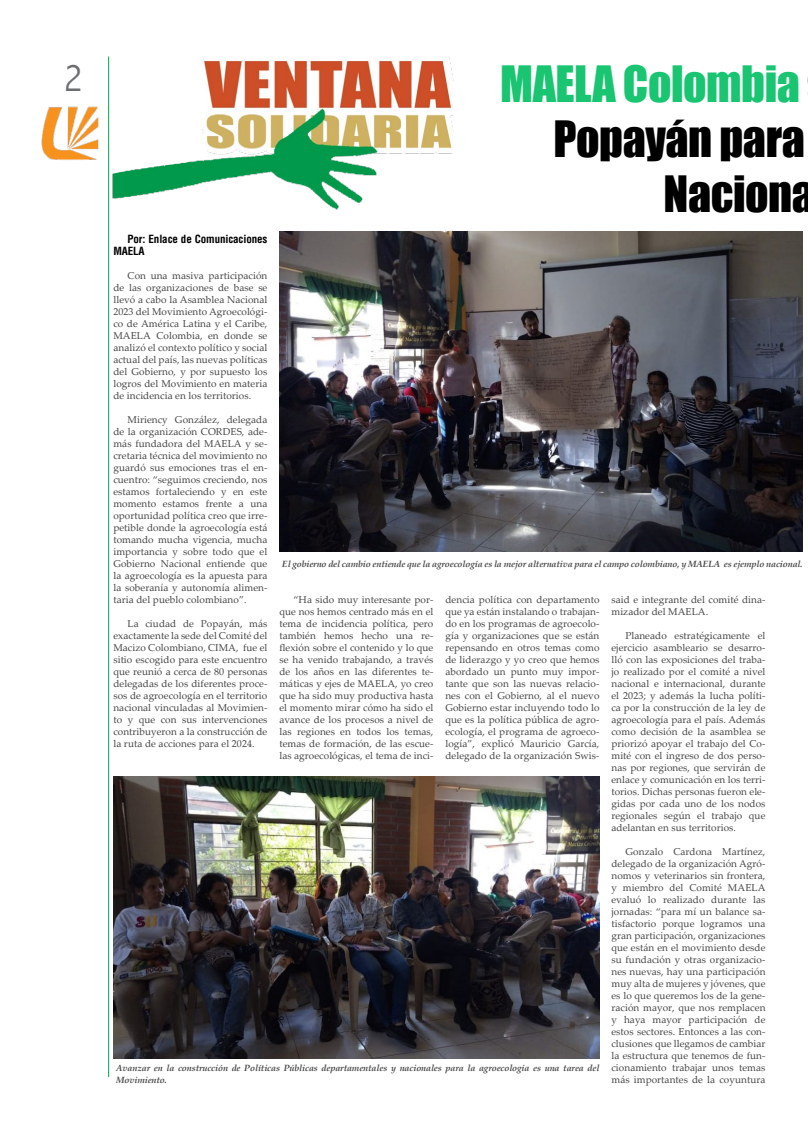
<style>
.page{position:relative;width:808px;height:1134px;background:#fff}
.page>*{position:absolute;margin:0;border:0;box-sizing:border-box;transform-origin:0 0}
.t1{font:46px/55.2px "Impact";letter-spacing:-.01em;color:#000;text-align:right}
.t2{font:46px "Impact";letter-spacing:-.01em;color:#19c571}
.t3{font:300 condensed 40px "Abadi";color:#6d6e71}
.t4{font:700 condensed 11px/12px "Helvetica LT Std";letter-spacing:-.01em;color:#000}
.t5{font:10px/12px "Palatino Linotype";letter-spacing:.005em;color:#464547;text-align:justify}
.t6{font:italic 700 9px/12px "Book Antiqua";letter-spacing:-.01em;color:#464547}
</style>
<div class="page">
<img style="left:41px;top:106px;width:58px;height:54px">
<hr style="left:108px;top:56px;width:1px;height:1021px;background:#00a651">
<img style="left:112px;top:56px;width:342px;height:154px">
<img style="left:279px;top:231px;width:524px;height:321px">
<img style="left:113px;top:777px;width:486px;height:282px">
<h2 class="t3" style="left:64px;top:54px;width:20px">2</h2>
<h1 class="t2" style="left:500px;top:48px;width:301px">MAELA Colombia</h1>
<h1 class="t1" style="left:554px;top:110px;width:263px">Popayán para<br>Naciona</h1>
<p class="t4" style="left:113px;top:233px;width:155px;text-indent:14px">Por: Enlace de Comunicaciones<br>MAELA</p>
<p class="t5" style="left:113px;top:269px;width:156px;text-indent:14px">Con una masiva participación de las organizaciones de base se llevó a cabo la Asamblea Nacional 2023 del Movimiento Agroecológi&shy;co de América Latina y el Caribe, MAELA Colombia, en donde se analizó el contexto político y social actual del país, las nuevas políticas del Gobierno, y por supuesto los logros del Movimiento en materia de incidencia en los territorios.</p>
<p class="t5" style="left:113px;top:413px;width:156px;text-indent:14px">Miriency González, delegada de la organización CORDES, ade&shy;más fundadora del MAELA y se&shy;cretaria técnica del movimiento no guardó sus emociones tras el en&shy;cuentro: “seguimos creciendo, nos estamos fortaleciendo y en este momento estamos frente a una oportunidad política creo que irre&shy;petible donde la agroecología está tomando mucha vigencia, mucha importancia y sobre todo que el Gobierno Nacional entiende que la agroecología es la apuesta para la soberanía y autonomía alimen&shy;taria del pueblo colombiano”.</p>
<p class="t5" style="left:113px;top:617px;width:156px;text-indent:14px">La ciudad de Popayán, más exactamente la sede del Comité del Macizo Colombiano, CIMA, fue el sitio escogido para este encuentro que reunió a cerca de 80 personas delegadas de los diferentes proce&shy;sos de agroecología en el territorio nacional vinculadas al Movimien&shy;to y que con sus intervenciones contribuyeron a la construcción de la ruta de acciones para el 2024.</p>
<p class="t6" style="left:282px;top:558px;width:522px">El gobierno del cambio entiende que la agroecología es la mejor alternativa para el campo colombiano, y MAELA es ejemplo nacional.</p>
<p class="t5" style="left:279px;top:593px;width:156px;text-indent:14px">“Ha sido muy interesante por&shy;que nos hemos centrado más en el tema de incidencia política, pero también hemos hecho una re&shy;flexión sobre el contenido y lo que se ha venido trabajando, a través de los años en las diferentes te&shy;máticas y ejes de MAELA, yo creo que ha sido muy productiva hasta el momento mirar cómo ha sido el avance de los procesos a nivel de las regiones en todos los temas, temas de formación, de las escue&shy;las agroecológicas, el tema de inci-</p>
<p class="t5" style="left:445px;top:593px;width:156px">dencia política con departamento que ya están instalando o trabajan&shy;do en los programas de agroecolo&shy;gía y organizaciones que se están repensando en otros temas como de liderazgo y yo creo que hemos abordado un punto muy impor&shy;tante que son las nuevas relacio&shy;nes con el Gobierno, al el nuevo Gobierno estar incluyendo todo lo que es la política pública de agro&shy;ecología, el programa de agroeco&shy;logía”, explicó Mauricio García, delegado de la organización Swis-</p>
<p class="t5" style="left:611px;top:593px;width:156px">said e integrante del comité dina&shy;mizador del MAELA.</p>
<p class="t5" style="left:611px;top:629px;width:156px;text-indent:14px">Planeado estratégicamente el ejercicio asambleario se desarro&shy;lló con las exposiciones del traba&shy;jo realizado por el comité a nivel nacional e internacional, durante el 2023; y además la lucha políti&shy;ca por la construcción de la ley de agroecología para el país. Además como decisión de la asamblea se priorizó apoyar el trabajo del Co&shy;mité con el ingreso de dos perso&shy;nas por regiones, que servirán de enlace y comunicación en los terri&shy;torios. Dichas personas fueron ele&shy;gidas por cada uno de los nodos regionales según el trabajo que adelantan en sus territorios.</p>
<p class="t5" style="left:611px;top:845px;width:156px;text-indent:14px">Gonzalo Cardona Martínez, delegado de la organización Agró&shy;nomos y veterinarios sin frontera, y miembro del Comité MAELA evaluó lo realizado durante las jornadas: “para mí un balance sa&shy;tisfactorio porque logramos una gran participación, organizaciones que están en el movimiento desde su fundación y otras organizacio&shy;nes nuevas, hay una participación muy alta de mujeres y jóvenes, que es lo que queremos los de la gene&shy;ración mayor, que nos remplacen y haya mayor participación de estos sectores. Entonces a las con&shy;clusiones que llegamos de cambiar la estructura que tenemos de fun&shy;cionamiento trabajar unos temas más importantes de la coyuntura</p>
<p class="t6" style="left:116px;top:1062px;width:485px">Avanzar en la construcción de Políticas Públicas departamentales y nacionales para la agroecología es una tarea del<br>Movimiento.</p>
</div>
